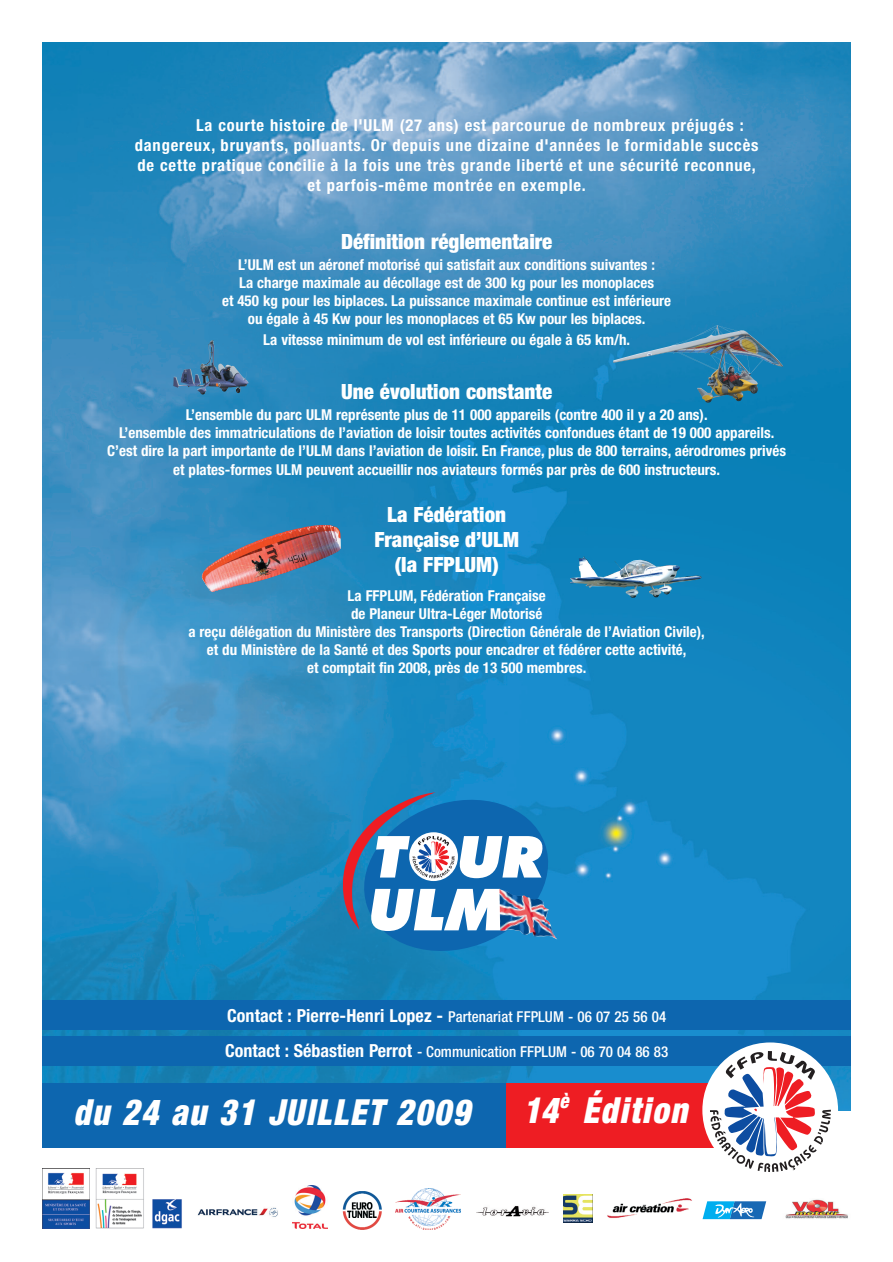
<style>
.page{position:relative;width:893px;height:1262px;background:#fff}
.page>*{position:absolute;margin:0;border:0;box-sizing:border-box;transform-origin:0 0}
.t1{font:italic 900 condensed 36px "Helvetica Neue";letter-spacing:.05em;color:#fff;scale:.92 1}
.t2{font:900 condensed 21px/25.2px "Helvetica Neue";color:#fff;text-align:center}
.t3{font:700 condensed 16.5px "Helvetica Neue";letter-spacing:.05em;color:#fff}
.t4{font:700 condensed 15px/18px "Helvetica Neue";color:#fff;text-align:center}
.t5{font:500 condensed 15px "Helvetica Neue";color:#fff}
.s1{font-weight:700;font-size:18px}
</style>
<div class="page">
<img style="left:43px;top:43px;width:807px;height:1067px">
<svg style="left:340px;top:789px;width:218px;height:170px"></svg>
<img style="left:499px;top:889px;width:59px;height:50px">
<div style="left:43px;top:1082px;width:463px;height:65px;background:#0d66af"></div>
<div style="left:506px;top:1082px;width:211px;height:65px;background:#ee1d23"></div>
<div style="left:43px;top:1035px;width:807px;height:30px;background:#0d66af"></div>
<div style="left:43px;top:999px;width:807px;height:30px;background:#0d66af"></div>
<div style="left:702px;top:1042px;width:136px;height:135px;background:#fff;border-radius:50%"></div>
<svg style="left:710px;top:1051px;width:120px;height:121px"></svg>
<img style="left:293px;top:1185px;width:34px;height:43px">
<img style="left:396px;top:1188px;width:64px;height:41px">
<img style="left:342px;top:1191px;width:40px;height:39px">
<img style="left:607px;top:1198px;width:85px;height:20px">
<img style="left:785px;top:1199px;width:63px;height:20px">
<img style="left:477px;top:1206px;width:71px;height:11px">
<svg style="left:702px;top:1201px;width:64px;height:18px"></svg>
<img style="left:95px;top:1168px;width:87px;height:61px">
<img style="left:43px;top:1168px;width:46px;height:60px">
<img style="left:202px;top:525px;width:139px;height:67px">
<img style="left:613px;top:325px;width:170px;height:78px">
<img style="left:570px;top:556px;width:132px;height:42px">
<img style="left:173px;top:340px;width:76px;height:54px">
<img style="left:563px;top:1194px;width:29px;height:28px">
<img style="left:197px;top:1207px;width:81px;height:10px">
<p class="t3" style="left:196px;top:120px;width:549px">La courte histoire de l'ULM (27 ans) est parcourue de nombreux préjugés :</p>
<p class="t3" style="left:135px;top:139px;width:625px">dangereux, bruyants, polluants. Or depuis une dizaine d'années le formidable succès</p>
<p class="t3" style="left:137px;top:159px;width:619px">de cette pratique concilie à la fois une très grande liberté et une sécurité reconnue,</p>
<p class="t3" style="left:307px;top:179px;width:280px">et parfois-même montrée en exemple.</p>
<h2 class="t2" style="left:341px;top:231px;width:213px">Définition réglementaire</h2>
<p class="t4" style="left:222px;top:257px;width:450px">L’ULM est un aéronef motorisé qui satisfait aux conditions suivantes :<br>La charge maximale au décollage est de 300 kg pour les monoplaces<br>et 450 kg pour les biplaces. La puissance maximale continue est inférieure ou égale à 45 Kw pour les monoplaces et 65 Kw pour les biplaces.</p>
<p class="t4" style="left:263px;top:331px;width:368px">La vitesse minimum de vol est inférieure ou égale à 65 km/h.</p>
<h2 class="t2" style="left:341px;top:381px;width:212px">Une évolution constante</h2>
<p class="t4" style="left:107px;top:407px;width:680px">L’ensemble du parc ULM représente plus de 11 000 appareils (contre 400 il y a 20 ans).<br>L’ensemble des immatriculations de l’aviation de loisir toutes activités confondues étant de 19 000 appareils.<br>C’est dire la part importante de l’ULM dans l’aviation de loisir. En France, plus de 800 terrains, aérodromes privés et plates-formes ULM peuvent accueillir nos aviateurs formés par près de 600 instructeurs.</p>
<h2 class="t2" style="left:374px;top:503px;width:146px">La Fédération<br>Française d’ULM (la FFPLUM)</h2>
<p class="t4" style="left:188px;top:588px;width:518px">La FFPLUM, Fédération Française<br>de Planeur Ultra-Léger Motorisé<br>a reçu délégation du Ministère des Transports (Direction Générale de l’Aviation Civile), et du Ministère de la Santé et des Sports pour encadrer et fédérer cette activité,<br>et comptait fin 2008, près de 13 500 membres.</p>
<p class="t5" style="left:227px;top:1011px;width:440px"><span class="s1">Contact : Pierre-Henri Lopez -</span> Partenariat FFPLUM - 06 07 25 56 04</p>
<p class="t5" style="left:225px;top:1045px;width:444px"><span class="s1">Contact : Sébastien Perrot</span> - Communication FFPLUM - 06 70 04 86 83</p>
<h1 class="t1" style="left:73px;top:1099px;width:432px">du 24 au 31 JUILLET 2009</h1>
<h1 class="t1" style="left:523px;top:1097px;width:179px">14<sup>è</sup> Édition</h1>
</div>
